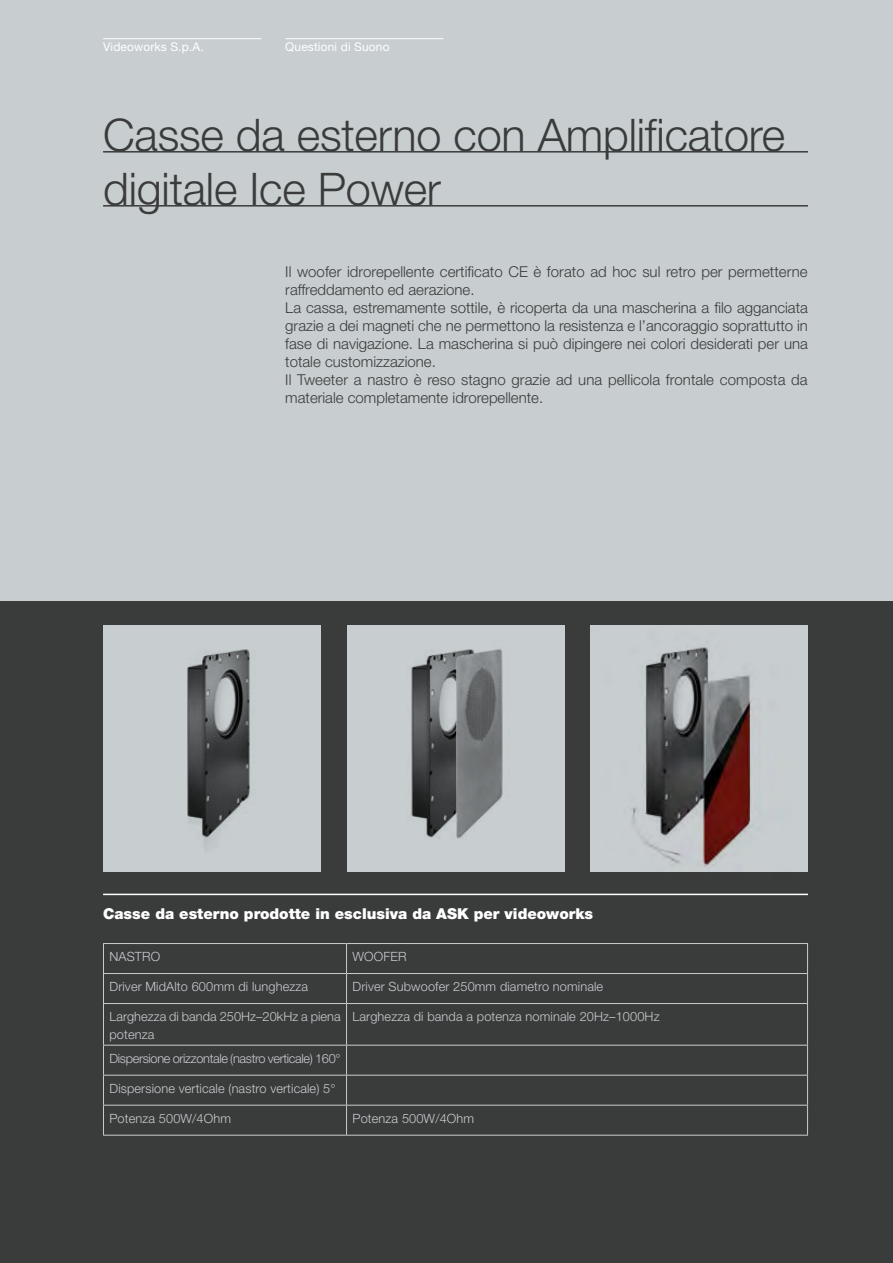
<style>
.page{position:relative;width:893px;height:1263px;background:#c8cdd0}
.page>*{position:absolute;margin:0;border:0;box-sizing:border-box;transform-origin:0 0}
.t1{font:300 45px/54px "Helvetica Neue LT Std";letter-spacing:-.005em;color:#3a3b3b}
.t2{font:300 15px/18px "Helvetica Neue LT Std";color:#3a3b3b}
.t3{font:900 15px "Helvetica Neue LT Std";color:#fff}
.t4{font:300 12.75px/18px "Helvetica Neue LT Std";letter-spacing:.01em;color:#c8cdd0}
.t5{font:300 12.75px "Helvetica Neue LT Std";letter-spacing:-.025em;color:#c8cdd0}
.t6{font:12px "Helvetica Neue LT Std";letter-spacing:.01em;color:#fff}
</style>
<div class="page">
<div style="left:0;top:601px;width:893px;height:662px;background:#3a3b3b"></div>
<div style="left:103px;top:625px;width:218px;height:246px;background:#c8cdd0"></div>
<div style="left:347px;top:625px;width:217px;height:246px;background:#c8cdd0"></div>
<div style="left:590px;top:625px;width:218px;height:246px;background:#c8cdd0"></div>
<img style="left:187px;top:649px;width:63px;height:196px">
<img style="left:411px;top:649px;width:92px;height:190px">
<img style="left:590px;top:647px;width:201px;height:225px">
<hr style="left:103px;top:151px;width:705px;height:2px;background:#3a3b3b">
<hr style="left:103px;top:205px;width:705px;height:2px;background:#3a3b3b">
<hr style="left:103px;top:38px;width:158px;height:1px;background:#fff">
<hr style="left:285px;top:38px;width:158px;height:1px;background:#fff">
<hr style="left:103px;top:894px;width:705px;height:1px;background:#fff">
<hr style="left:103px;top:943px;width:244px;height:1px;background:#c8cdd0">
<hr style="left:347px;top:943px;width:461px;height:1px;background:#c8cdd0">
<hr style="left:103px;top:973px;width:244px;height:1px;background:#c8cdd0">
<svg style="left:103px;top:944px;width:1px;height:59px"></svg>
<hr style="left:347px;top:973px;width:461px;height:1px;background:#c8cdd0">
<svg style="left:346px;top:944px;width:1px;height:59px"></svg>
<svg style="left:807px;top:944px;width:1px;height:59px"></svg>
<hr style="left:103px;top:1003px;width:244px;height:1px;background:#c8cdd0">
<hr style="left:103px;top:1004px;width:1px;height:41px;background:#c8cdd0">
<hr style="left:347px;top:1003px;width:461px;height:1px;background:#c8cdd0">
<hr style="left:346px;top:1004px;width:1px;height:41px;background:#c8cdd0">
<hr style="left:807px;top:1004px;width:1px;height:41px;background:#c8cdd0">
<hr style="left:103px;top:1045px;width:244px;height:1px;background:#c8cdd0">
<hr style="left:103px;top:1045px;width:1px;height:30px;background:#c8cdd0">
<hr style="left:347px;top:1045px;width:461px;height:1px;background:#c8cdd0">
<hr style="left:346px;top:1045px;width:1px;height:30px;background:#c8cdd0">
<hr style="left:807px;top:1045px;width:1px;height:30px;background:#c8cdd0">
<hr style="left:103px;top:1075px;width:244px;height:1px;background:#c8cdd0">
<hr style="left:103px;top:1075px;width:1px;height:30px;background:#c8cdd0">
<hr style="left:347px;top:1075px;width:461px;height:1px;background:#c8cdd0">
<hr style="left:346px;top:1075px;width:1px;height:30px;background:#c8cdd0">
<hr style="left:807px;top:1075px;width:1px;height:30px;background:#c8cdd0">
<hr style="left:103px;top:1105px;width:244px;height:1px;background:#c8cdd0">
<hr style="left:103px;top:1105px;width:1px;height:30px;background:#c8cdd0">
<hr style="left:347px;top:1105px;width:461px;height:1px;background:#c8cdd0">
<hr style="left:346px;top:1105px;width:1px;height:30px;background:#c8cdd0">
<hr style="left:807px;top:1105px;width:1px;height:30px;background:#c8cdd0">
<hr style="left:103px;top:1135px;width:244px;height:1px;background:#c8cdd0">
<hr style="left:347px;top:1135px;width:461px;height:1px;background:#c8cdd0">
<p class="t6" style="left:103px;top:40px;width:102px">Videoworks S.p.A.</p>
<p class="t6" style="left:285px;top:40px;width:106px">Questioni di Suono</p>
<h1 class="t1" style="left:103px;top:107px;width:684px">Casse da esterno con Amplificatore digitale Ice Power</h1>
<p class="t2" style="left:285px;top:262px;width:524px">Il woofer idrorepellente certificato CE è forato ad hoc sul retro per permetterne raffreddamento ed aerazione.<br>La cassa, estremamente sottile, è ricoperta da una mascherina a filo agganciata grazie a dei magneti che ne permettono la resistenza e l’ancoraggio soprattutto in fase di navigazione. La mascherina si può dipingere nei colori desiderati per una totale customizzazione.<br>Il Tweeter a nastro è reso stagno grazie ad una pellicola frontale composta da materiale completamente idrorepellente.</p>
<p class="t3" style="left:103px;top:905px;width:492px">Casse da esterno prodotte in esclusiva da ASK per videoworks</p>
<p class="t4" style="left:109px;top:947px;width:52px">NASTRO</p>
<p class="t4" style="left:353px;top:947px;width:56px">WOOFER</p>
<p class="t4" style="left:109px;top:977px;width:200px">Driver MidAlto 600mm di lunghezza</p>
<p class="t4" style="left:353px;top:977px;width:252px">Driver Subwoofer 250mm diametro nominale</p>
<p class="t4" style="left:109px;top:1007px;width:233px">Larghezza di banda 250Hz–20kHz a piena potenza</p>
<p class="t4" style="left:353px;top:1007px;width:309px">Larghezza di banda a potenza nominale 20Hz–1000Hz</p>
<p class="t5" style="left:109px;top:1051px;width:233px">Dispersione orizzontale (nastro verticale) 160°</p>
<p class="t4" style="left:109px;top:1079px;width:228px">Dispersione verticale (nastro verticale) 5°</p>
<p class="t4" style="left:109px;top:1109px;width:123px">Potenza 500W/4Ohm</p>
<p class="t4" style="left:353px;top:1109px;width:123px">Potenza 500W/4Ohm</p>
</div>
